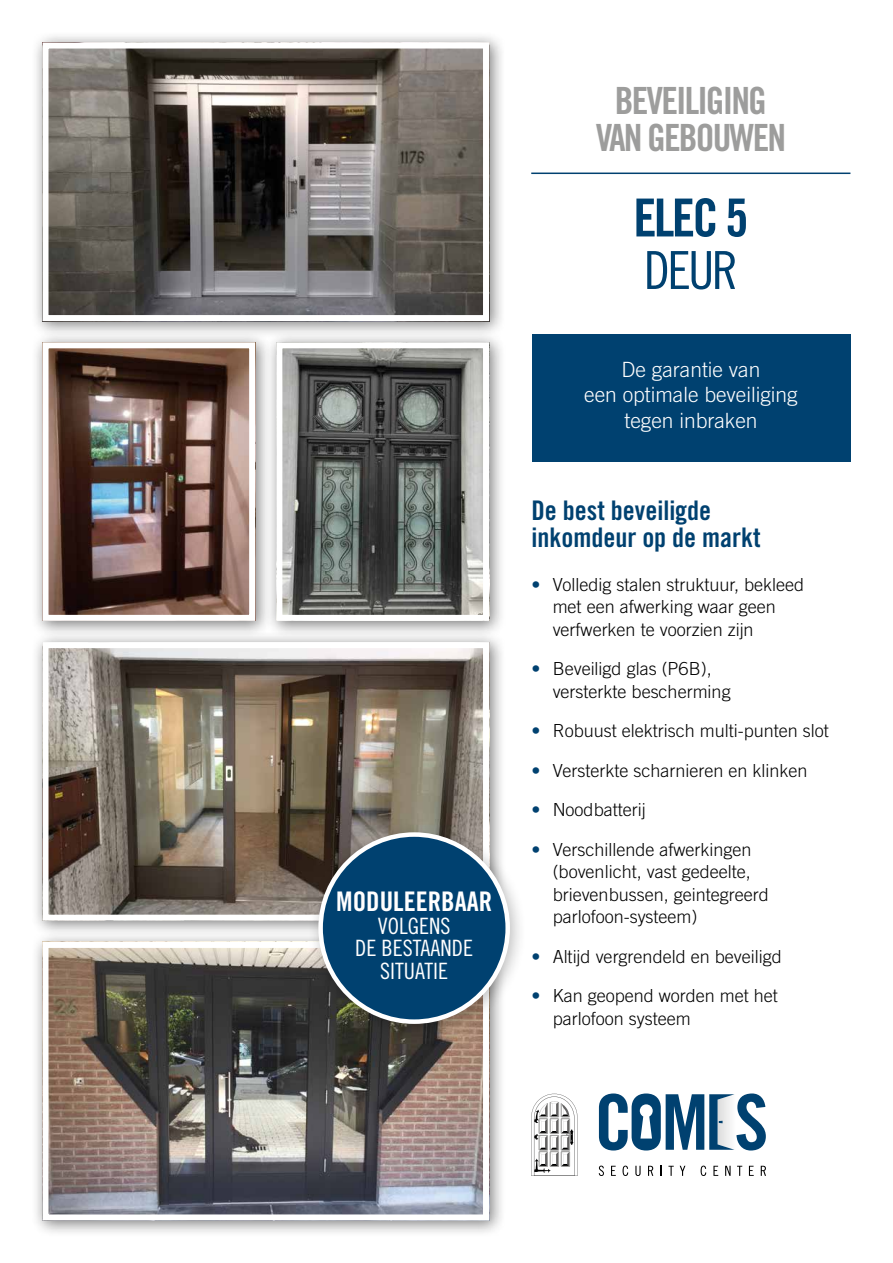
<style>
.page{position:relative;width:893px;height:1263px;background:#fff}
.page>*{position:absolute;margin:0;border:0;box-sizing:border-box;transform-origin:0 0}
.t1{font:52.5px "Trade Gothic Bold Cond Twenty";color:#004170}
.t2{font:52.5px "Trade Gothic Cond Eighteen";color:#004170}
.t3{font:37.5px/37.5px "Trade Gothic Bold Cond Twenty";letter-spacing:-.05em;color:#9d9d9c;text-align:center}
.t4{font:27px/27px "Trade Gothic Bold Cond Twenty";color:#004170}
.t5{font:27px "Trade Gothic Bold Cond Twenty";color:#fff}
.t6{font:22.5px/22.5px "Trade Gothic Cond Eighteen";color:#fff;text-align:center}
.t7{font:300 21px/25.2px "Trade Gothic";color:#fff;text-align:center}
.t8{font:300 18px/22.5px "Trade Gothic";color:#000}
.s1{color:#004170}
</style>
<div class="page">
<hr style="left:531px;top:173px;width:319px;height:1px;background:#004170">
<div style="left:531px;top:334px;width:319px;height:127px;background:#004170"></div>
<svg style="left:599px;top:1165px;width:5px;height:11px"></svg>
<svg style="left:611px;top:1166px;width:5px;height:10px"></svg>
<svg style="left:622px;top:1165px;width:6px;height:11px"></svg>
<svg style="left:635px;top:1166px;width:6px;height:10px"></svg>
<svg style="left:648px;top:1166px;width:5px;height:10px"></svg>
<svg style="left:668px;top:1166px;width:6px;height:10px"></svg>
<svg style="left:680px;top:1166px;width:5px;height:10px"></svg>
<svg style="left:701px;top:1165px;width:5px;height:11px"></svg>
<svg style="left:713px;top:1166px;width:5px;height:10px"></svg>
<svg style="left:725px;top:1166px;width:6px;height:10px"></svg>
<svg style="left:737px;top:1166px;width:5px;height:10px"></svg>
<svg style="left:749px;top:1166px;width:5px;height:10px"></svg>
<svg style="left:761px;top:1166px;width:5px;height:10px"></svg>
<svg style="left:599px;top:1093px;width:167px;height:57px"></svg>
<svg style="left:531px;top:1094px;width:46px;height:82px"></svg>
<div style="left:31px;top:31px;width:475px;height:307px;background:#000;opacity:.5"></div>
<img style="left:50px;top:50px;width:432px;height:264px">
<div style="left:43px;top:43px;width:446px;height:278px;border:6px solid #fff"></div>
<div style="left:31px;top:631px;width:475px;height:307px;background:#000;opacity:.5"></div>
<img style="left:50px;top:649px;width:432px;height:265px">
<div style="left:43px;top:642px;width:446px;height:279px;border:6px solid #fff"></div>
<div style="left:31px;top:930px;width:475px;height:308px;background:#000;opacity:.5"></div>
<img style="left:50px;top:949px;width:432px;height:264px">
<div style="left:43px;top:942px;width:446px;height:278px;border:6px solid #fff"></div>
<div style="left:31px;top:331px;width:242px;height:307px;background:#000;opacity:.5"></div>
<img style="left:50px;top:349px;width:198px;height:265px">
<div style="left:43px;top:342px;width:212px;height:279px;border:6px solid #fff"></div>
<div style="left:265px;top:331px;width:241px;height:307px;background:#000;opacity:.5"></div>
<img style="left:283px;top:349px;width:199px;height:265px">
<div style="left:276px;top:342px;width:213px;height:279px;border:6px solid #fff"></div>
<div style="left:308px;top:821px;width:219px;height:220px;background:#000;opacity:.25"></div>
<div style="left:321px;top:834px;width:187px;height:188px;background:#004170;border-radius:50%"></div>
<div style="left:318px;top:832px;width:192px;height:192px;border:4px solid #fff;border-radius:50%"></div>
<h3 class="t5" style="left:336px;top:885px;width:157px">MODULEERBAAR</h3>
<p class="t6" style="left:355px;top:914px;width:119px">VOLGENS<br>DE BESTAANDE<br>SITUATIE</p>
<h2 class="t3" style="left:596px;top:81px;width:192px">BEVEILIGING<br>VAN GEBOUWEN</h2>
<h1 class="t1" style="left:633px;top:186px;width:117px">ELEC 5</h1>
<h1 class="t2" style="left:644px;top:239px;width:96px">DEUR</h1>
<p class="t7" style="left:584px;top:357px;width:215px">De garantie van<br>een optimale beveiliging tegen inbraken</p>
<h3 class="t4" style="left:531px;top:497px;width:231px">De best beveiligde inkomdeur op de markt</h3>
<p class="t8" style="left:553px;top:573px;width:253px;text-indent:-21px"><span class="s1">•</span> Volledig stalen struktuur, bekleed met een afwerking waar geen verfwerken te voorzien zijn</p>
<p class="t8" style="left:553px;top:657px;width:179px;text-indent:-21px"><span class="s1">•</span> Beveiligd glas (P6B), versterkte bescherming</p>
<p class="t8" style="left:531px;top:719px;width:299px"><span class="s1">•</span> Robuust elektrisch multi-punten slot</p>
<p class="t8" style="left:531px;top:759px;width:277px"><span class="s1">•</span> Versterkte scharnieren en klinken</p>
<p class="t8" style="left:531px;top:798px;width:116px"><span class="s1">•</span> Noodbatterij</p>
<p class="t8" style="left:553px;top:838px;width:218px;text-indent:-21px"><span class="s1">•</span> Verschillende afwerkingen (bovenlicht, vast gedeelte, brievenbussen, geintegreerd parlofoon-systeem)</p>
<p class="t8" style="left:531px;top:945px;width:252px"><span class="s1">•</span> Altijd vergrendeld en beveiligd</p>
<p class="t8" style="left:553px;top:984px;width:227px;text-indent:-21px"><span class="s1">•</span> Kan geopend worden met het parlofoon systeem</p>
</div>
